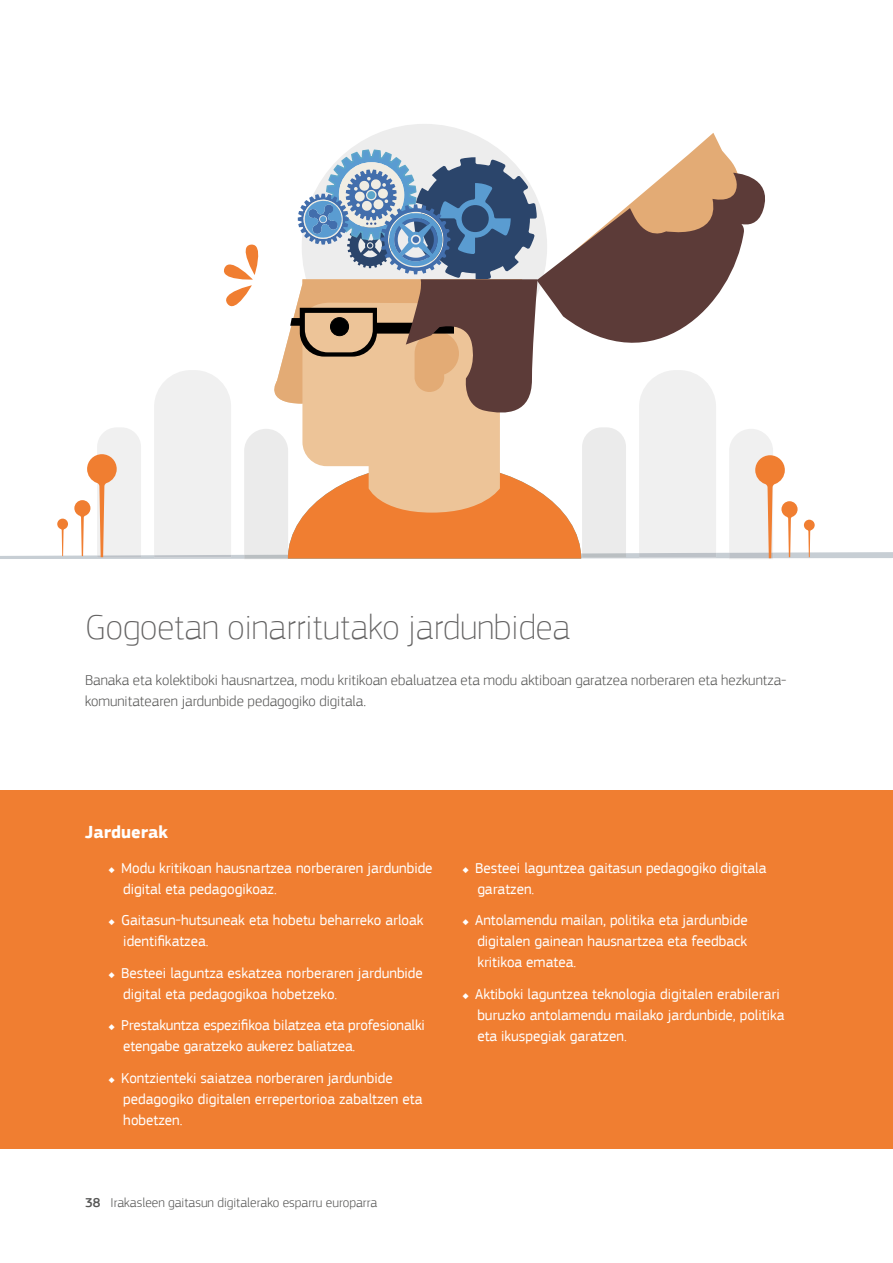
<style>
.page{position:relative;width:893px;height:1263px;background:#fff}
.page>*{position:absolute;margin:0;border:0;box-sizing:border-box;transform-origin:0 0}
.t1{font:100 36px "EC Square Sans Pro";color:#646363}
.t2{font:700 18px "EC Square Sans Pro";color:#fff}
.t3{font:15px/21px "EC Square Sans Pro";color:#fff}
.t4{font:300 15px/21px "EC Square Sans Pro";color:#575756}
.t5{font:300 13.5px "EC Square Sans Pro";color:#575756}
.s1{font-weight:500}
</style>
<div class="page">
<div style="left:0;top:790px;width:893px;height:358px;background:#f07e31"></div>
<svg style="left:0;top:133px;width:893px;height:426px"></svg>
<svg style="left:537px;top:173px;width:237px;height:212px"></svg>
<h1 class="t1" style="left:85px;top:606px;width:487px">Gogoetan oinarritutako jardunbidea</h1>
<p class="t4" style="left:85px;top:670px;width:703px">Banaka eta kolektiboki hausnartzea, modu kritikoan ebaluatzea eta modu aktiboan garatzea norberaren eta hezkuntza&shy;komunitatearen jardunbide pedagogiko digitala.</p>
<p class="t2" style="left:85px;top:821px;width:85px">Jarduerak</p>
<p class="t3" style="left:123px;top:857px;width:311px;text-indent:-15px">◆ Modu kritikoan hausnartzea norberaren jardunbide digital eta pedagogikoaz.</p>
<p class="t3" style="left:123px;top:910px;width:302px;text-indent:-15px">◆ Gaitasun-hutsuneak eta hobetu beharreko arloak identifikatzea.</p>
<p class="t3" style="left:123px;top:962px;width:301px;text-indent:-15px">◆ Besteei laguntza eskatzea norberaren jardunbide digital eta pedagogikoa hobetzeko.</p>
<p class="t3" style="left:123px;top:1015px;width:303px;text-indent:-15px">◆ Prestakuntza espezifikoa bilatzea eta profesionalki etengabe garatzeko aukerez baliatzea.</p>
<p class="t3" style="left:123px;top:1067px;width:301px;text-indent:-15px">◆ Kontzienteki saiatzea norberaren jardunbide pedagogiko digitalen errepertorioa zabaltzen eta hobetzen.</p>
<p class="t5" style="left:85px;top:1195px;width:294px"><span class="s1">38</span> Irakasleen gaitasun digitalerako esparru europarra</p>
<p class="t3" style="left:477px;top:857px;width:291px;text-indent:-15px">◆ Besteei laguntzea gaitasun pedagogiko digitala garatzen.</p>
<p class="t3" style="left:477px;top:910px;width:272px;text-align:justify;text-indent:-15px">◆ Antolamendu mailan, politika eta jardunbide digitalen gainean hausnartzea eta feedback kritikoa ematea.</p>
<p class="t3" style="left:477px;top:983px;width:309px;text-indent:-15px">◆ Aktiboki laguntzea teknologia digitalen erabilerari buruzko antolamendu mailako jardunbide, politika eta ikuspegiak garatzen.</p>
</div>
